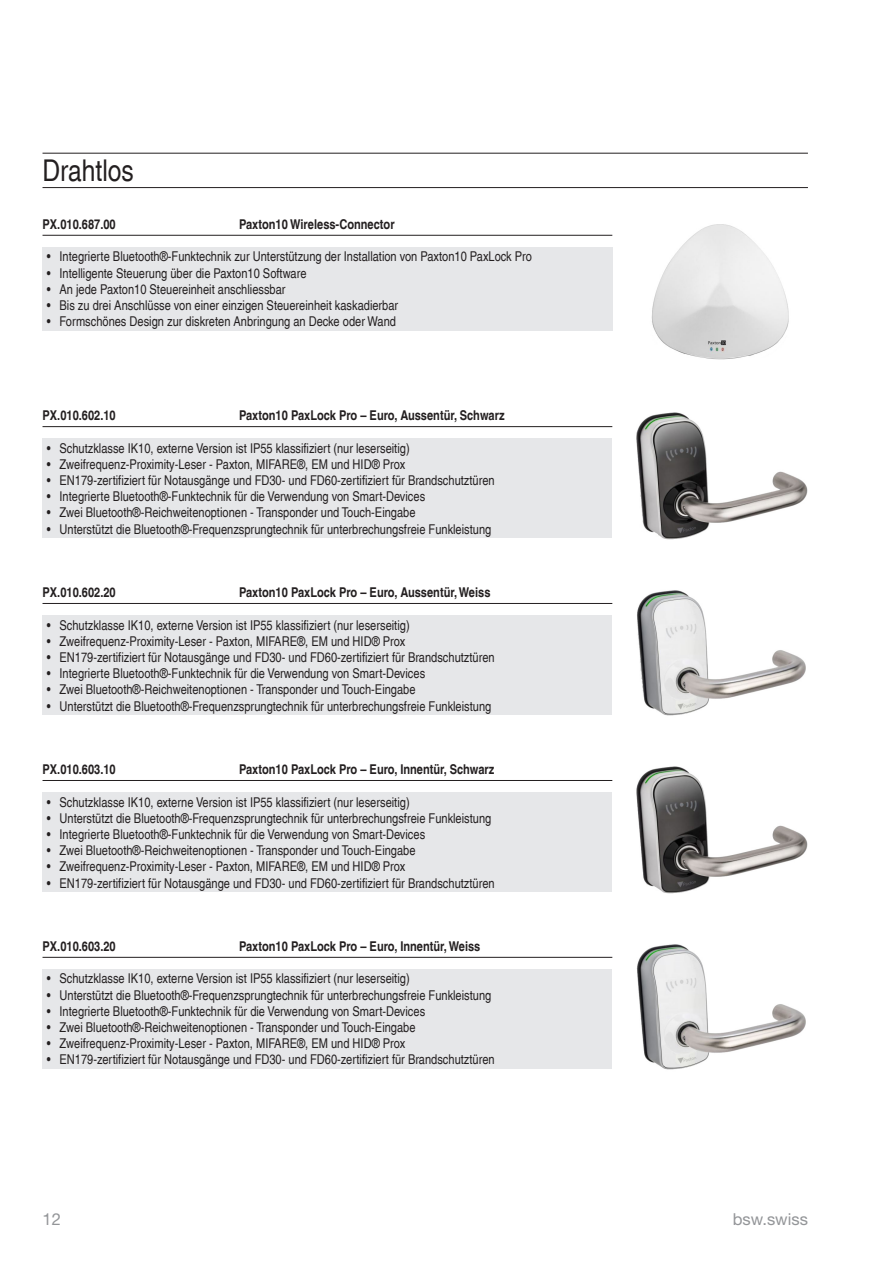
<style>
.page{position:relative;width:893px;height:1263px;background:#fff}
.page>*{position:absolute;margin:0;border:0;box-sizing:border-box;transform-origin:0 0}
.t1{font:condensed 30px "Helvetica LT";color:#231f20}
.t2{font:16.5px "Helvetica Neue LT Pro";color:#939598}
.t3{font:condensed 13.5px "Helvetica LT";color:#231f20}
.t4{font:700 condensed 13.5px "Helvetica LT";color:#231f20}
</style>
<div class="page">
<hr style="left:43px;top:153px;width:765px;height:1px;background:#231f20">
<hr style="left:43px;top:187px;width:765px;height:1px;background:#231f20">
<hr style="left:43px;top:235px;width:569px;height:1px;background:#231f20">
<div style="left:43px;top:247px;width:570px;height:83px;background:#e6e7e9"></div>
<img style="left:651px;top:224px;width:138px;height:136px">
<hr style="left:43px;top:426px;width:569px;height:1px;background:#231f20">
<div style="left:43px;top:439px;width:569px;height:99px;background:#e6e7e9"></div>
<img style="left:636px;top:412px;width:172px;height:128px">
<hr style="left:43px;top:780px;width:569px;height:1px;background:#231f20">
<div style="left:43px;top:792px;width:569px;height:100px;background:#e6e7e9"></div>
<img style="left:636px;top:766px;width:172px;height:128px">
<hr style="left:43px;top:603px;width:569px;height:1px;background:#231f20">
<div style="left:43px;top:615px;width:569px;height:100px;background:#e6e7e9"></div>
<img style="left:637px;top:590px;width:169px;height:126px">
<hr style="left:43px;top:957px;width:569px;height:1px;background:#231f20">
<div style="left:43px;top:969px;width:569px;height:99px;background:#e6e7e9"></div>
<img style="left:637px;top:944px;width:169px;height:126px">
<h1 class="t1" style="left:43px;top:152px;width:93px">Drahtlos</h1>
<p class="t4" style="left:43px;top:216px;width:75px">PX.010.687.00</p>
<p class="t4" style="left:239px;top:216px;width:157px">Paxton10 Wireless-Connector</p>
<p class="t3" style="left:47px;top:248px;width:487px">• Integrierte Bluetooth®-Funktechnik zur Unterstützung der Installation von Paxton10 PaxLock Pro</p>
<p class="t3" style="left:47px;top:265px;width:261px">• Intelligente Steuerung über die Paxton10 Software</p>
<p class="t3" style="left:47px;top:281px;width:240px">• An jede Paxton10 Steuereinheit anschliessbar</p>
<p class="t3" style="left:47px;top:297px;width:353px">• Bis zu drei Anschlüsse von einer einzigen Steuereinheit kaskadierbar</p>
<p class="t3" style="left:47px;top:313px;width:351px">• Formschönes Design zur diskreten Anbringung an Decke oder Wand</p>
<p class="t4" style="left:43px;top:407px;width:75px">PX.010.602.10</p>
<p class="t4" style="left:239px;top:407px;width:267px">Paxton10 PaxLock Pro – Euro, Aussentür, Schwarz</p>
<p class="t3" style="left:47px;top:440px;width:364px">• Schutzklasse IK10, externe Version ist IP55 klassifiziert (nur leserseitig)</p>
<p class="t3" style="left:47px;top:456px;width:360px">• Zweifrequenz-Proximity-Leser - Paxton, MIFARE®, EM und HID® Prox</p>
<p class="t3" style="left:47px;top:472px;width:449px">• EN179-zertifiziert für Notausgänge und FD30- und FD60-zertifiziert für Brandschutztüren</p>
<p class="t3" style="left:47px;top:488px;width:380px">• Integrierte Bluetooth®-Funktechnik für die Verwendung von Smart-Devices</p>
<p class="t3" style="left:47px;top:505px;width:370px">• Zwei Bluetooth®-Reichweitenoptionen - Transponder und Touch-Eingabe</p>
<p class="t3" style="left:47px;top:521px;width:446px">• Unterstützt die Bluetooth®-Frequenzsprungtechnik für unterbrechungsfreie Funkleistung</p>
<p class="t4" style="left:43px;top:584px;width:75px">PX.010.602.20</p>
<p class="t4" style="left:239px;top:584px;width:253px">Paxton10 PaxLock Pro – Euro, Aussentür, Weiss</p>
<p class="t3" style="left:47px;top:617px;width:364px">• Schutzklasse IK10, externe Version ist IP55 klassifiziert (nur leserseitig)</p>
<p class="t3" style="left:47px;top:633px;width:360px">• Zweifrequenz-Proximity-Leser - Paxton, MIFARE®, EM und HID® Prox</p>
<p class="t3" style="left:47px;top:649px;width:449px">• EN179-zertifiziert für Notausgänge und FD30- und FD60-zertifiziert für Brandschutztüren</p>
<p class="t3" style="left:47px;top:665px;width:380px">• Integrierte Bluetooth®-Funktechnik für die Verwendung von Smart-Devices</p>
<p class="t3" style="left:47px;top:681px;width:370px">• Zwei Bluetooth®-Reichweitenoptionen - Transponder und Touch-Eingabe</p>
<p class="t3" style="left:47px;top:698px;width:446px">• Unterstützt die Bluetooth®-Frequenzsprungtechnik für unterbrechungsfreie Funkleistung</p>
<p class="t4" style="left:43px;top:761px;width:75px">PX.010.603.10</p>
<p class="t4" style="left:239px;top:761px;width:257px">Paxton10 PaxLock Pro – Euro, Innentür, Schwarz</p>
<p class="t3" style="left:47px;top:794px;width:364px">• Schutzklasse IK10, externe Version ist IP55 klassifiziert (nur leserseitig)</p>
<p class="t3" style="left:47px;top:810px;width:446px">• Unterstützt die Bluetooth®-Frequenzsprungtechnik für unterbrechungsfreie Funkleistung</p>
<p class="t3" style="left:47px;top:826px;width:380px">• Integrierte Bluetooth®-Funktechnik für die Verwendung von Smart-Devices</p>
<p class="t3" style="left:47px;top:842px;width:370px">• Zwei Bluetooth®-Reichweitenoptionen - Transponder und Touch-Eingabe</p>
<p class="t3" style="left:47px;top:858px;width:360px">• Zweifrequenz-Proximity-Leser - Paxton, MIFARE®, EM und HID® Prox</p>
<p class="t3" style="left:47px;top:875px;width:449px">• EN179-zertifiziert für Notausgänge und FD30- und FD60-zertifiziert für Brandschutztüren</p>
<p class="t4" style="left:43px;top:938px;width:75px">PX.010.603.20</p>
<p class="t4" style="left:239px;top:938px;width:243px">Paxton10 PaxLock Pro – Euro, Innentür, Weiss</p>
<p class="t3" style="left:47px;top:970px;width:364px">• Schutzklasse IK10, externe Version ist IP55 klassifiziert (nur leserseitig)</p>
<p class="t3" style="left:47px;top:987px;width:446px">• Unterstützt die Bluetooth®-Frequenzsprungtechnik für unterbrechungsfreie Funkleistung</p>
<p class="t3" style="left:47px;top:1003px;width:380px">• Integrierte Bluetooth®-Funktechnik für die Verwendung von Smart-Devices</p>
<p class="t3" style="left:47px;top:1019px;width:370px">• Zwei Bluetooth®-Reichweitenoptionen - Transponder und Touch-Eingabe</p>
<p class="t3" style="left:47px;top:1035px;width:360px">• Zweifrequenz-Proximity-Leser - Paxton, MIFARE®, EM und HID® Prox</p>
<p class="t3" style="left:47px;top:1051px;width:449px">• EN179-zertifiziert für Notausgänge und FD30- und FD60-zertifiziert für Brandschutztüren</p>
<p class="t2" style="left:43px;top:1209px;width:20px">12</p>
<p class="t2" style="left:733px;top:1209px;width:77px">bsw.swiss</p>
</div>
